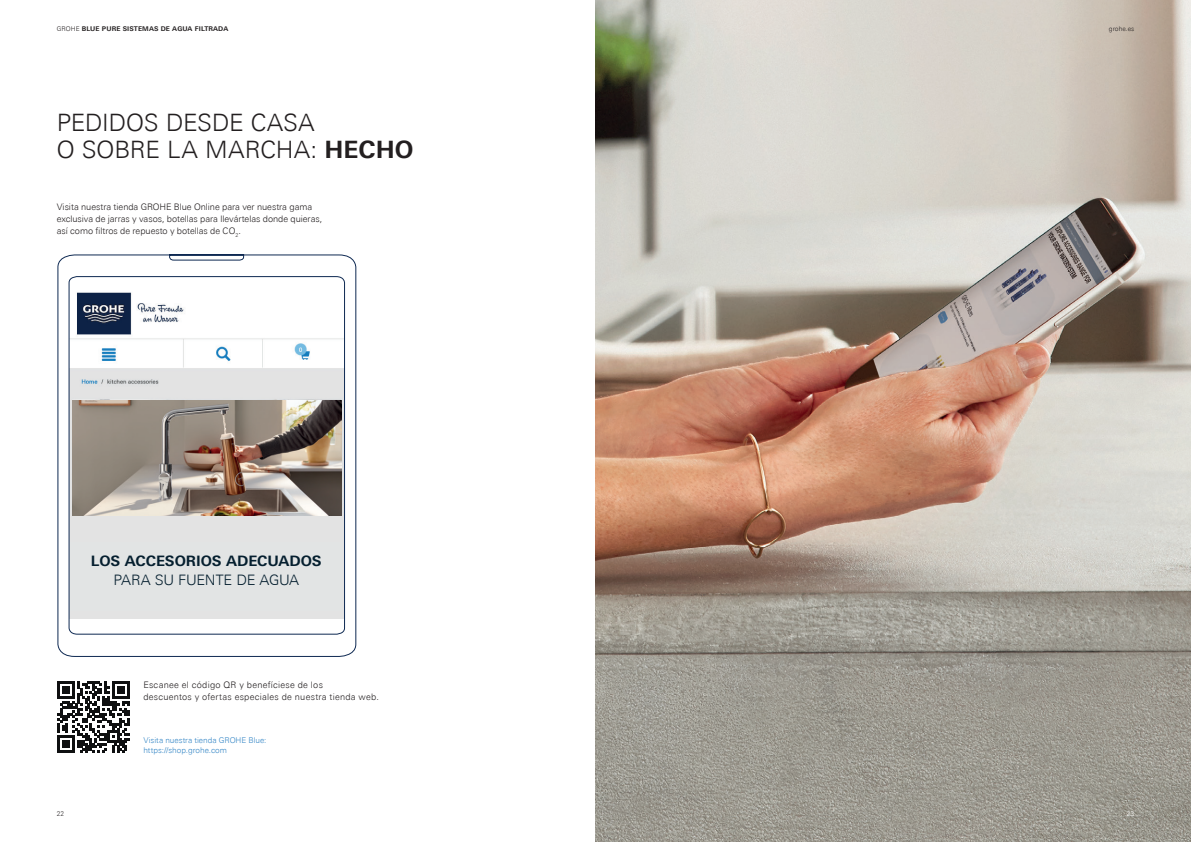
<style>
.page{position:relative;width:1191px;height:842px;background:#fff}
.page>*{position:absolute;margin:0;border:0;box-sizing:border-box;transform-origin:0 0}
.t1{font:300 24px/26.4px "Univers Next Pro";letter-spacing:-.005em;color:#231f20}
.t2{font:700 14.4px "Univers Next Pro";letter-spacing:-.005em;color:#051f2f}
.t3{font:300 14.4px "Univers Next Pro";letter-spacing:-.015em;color:#051f2f}
.t4{font:300 9px/12px "Univers Next Pro";letter-spacing:-.005em;color:#231f20}
.t5{font:300 9px/12px "Univers Next Pro";letter-spacing:.025em;color:#231f20}
.t6{font:300 8px/10px "Univers Next Pro";color:#3486c6}
.t7{font:700 6.5px "Univers Next Pro";letter-spacing:.02em;color:#231f20}
.t8{font:300 6.5px "Univers Next Pro";color:#231f20}
.t9{font:300 6.5px "Univers Next Pro";color:#fff}
.s1{font-weight:300}
.s2{font-weight:700}
</style>
<div class="page">
<svg style="left:58px;top:255px;width:298px;height:402px"></svg>
<img style="left:73px;top:400px;width:268px;height:115px">
<div style="left:71px;top:543px;width:271px;height:68px;background:#e2e4e4"></div>
<img style="left:595px;top:0;width:596px;height:842px">
<svg style="left:58px;top:681px;width:71px;height:72px"></svg>
<p class="t7" style="left:57px;top:25px;width:173px"><span class="s1">GROHE</span> BLUE PURE SISTEMAS DE AGUA FILTRADA</p>
<p class="t8" style="left:1108px;top:25px;width:27px">grohe.es</p>
<h1 class="t1" style="left:57px;top:110px;width:358px">PEDIDOS DESDE CASA<br>O SOBRE LA MARCHA: <span class="s2">HECHO</span></h1>
<p class="t4" style="left:57px;top:201px;width:267px">Visita nuestra tienda GROHE Blue Online para ver nuestra gama exclusiva de jarras y vasos, botellas para llevártelas donde quieras, así como filtros de repuesto y botellas de CO<sub>2</sub>.</p>
<h2 class="t2" style="left:91px;top:552px;width:232px">LOS ACCESORIOS ADECUADOS</h2>
<h2 class="t3" style="left:113px;top:571px;width:187px">PARA SU FUENTE DE AGUA</h2>
<p class="t8" style="left:57px;top:810px;width:9px">22</p>
<p class="t5" style="left:143px;top:679px;width:237px">Escanee el código QR y benefíciese de los<br>descuentos y ofertas especiales de nuestra tienda web.</p>
<p class="t6" style="left:143px;top:735px;width:124px">Visita nuestra tienda GROHE Blue: https://shop.grohe.com</p>
<p class="t9" style="left:1127px;top:810px;width:9px">23</p>
</div>
